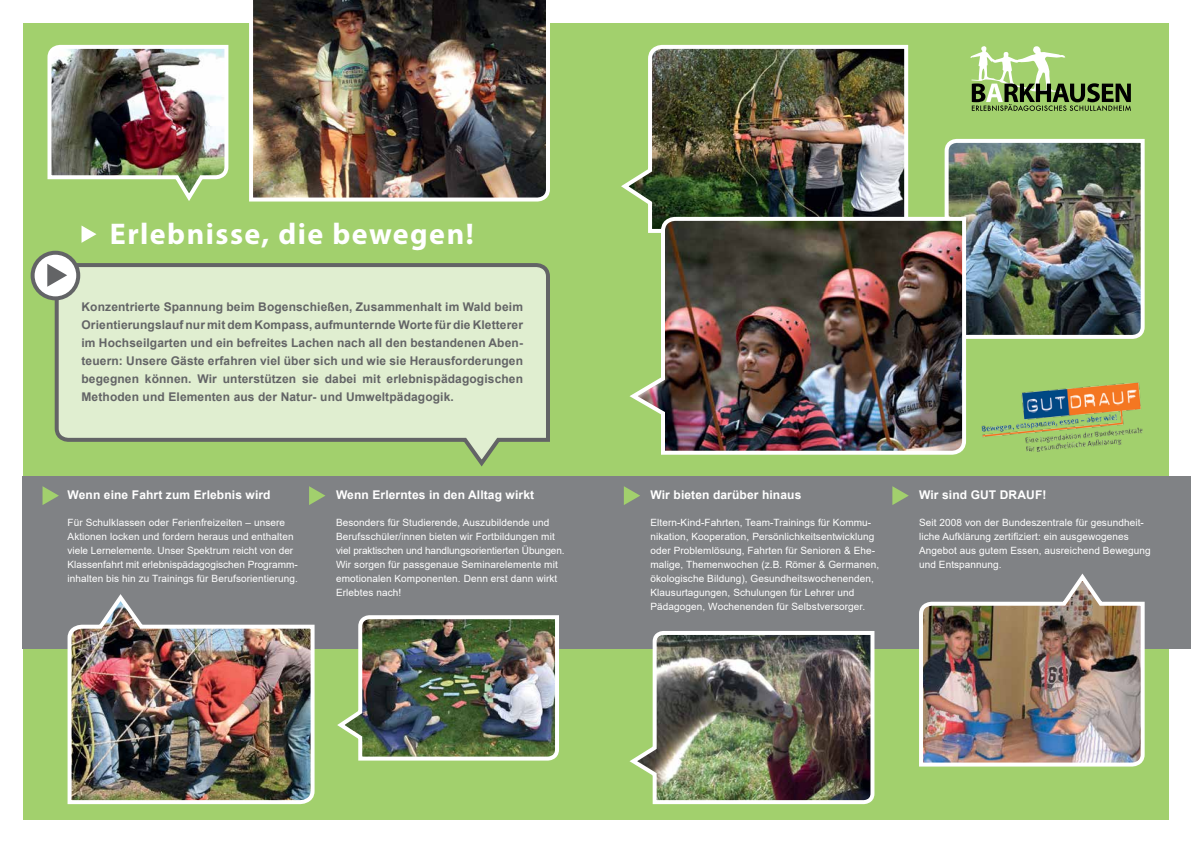
<style>
.page{position:relative;width:1191px;height:842px;background:#fff}
.page>*{position:absolute;margin:0;border:0;box-sizing:border-box;transform-origin:0 0}
.t1{font:700 30px "Myriad Pro";letter-spacing:.05em;color:#fff}
.t2{font:700 12px/18px "Arial";letter-spacing:.01em;color:#636466;text-align:justify}
.t3{font:700 12px "Arial";letter-spacing:.01em;color:#fff}
.t4{font:10px/14px "Arial";letter-spacing:.01em;color:#fff}
</style>
<div class="page">
<div style="left:23px;top:23px;width:1145px;height:796px;background:#a2d06d"></div>
<div style="left:23px;top:476px;width:1168px;height:173px;background:#808285"></div>
<svg style="left:970px;top:46px;width:160px;height:65px"></svg>
<img style="left:621px;top:44px;width:288px;height:171px">
<img style="left:249px;top:0;width:301px;height:202px">
<img style="left:47px;top:44px;width:182px;height:157px">
<img style="left:944px;top:138px;width:201px;height:201px">
<img style="left:629px;top:215px;width:339px;height:240px">
<img style="left:629px;top:631px;width:246px;height:174px">
<svg style="left:53px;top:261px;width:497px;height:206px;background:#d1e2bd"></svg>
<img style="left:67px;top:594px;width:248px;height:211px">
<img style="left:919px;top:573px;width:226px;height:194px">
<div style="left:33px;top:253px;width:45px;height:45px;background:#fff;border-radius:50%"></div>
<div style="left:31px;top:251px;width:49px;height:49px;border:4px solid #636466;border-radius:50%"></div>
<svg style="left:47px;top:264px;width:20px;height:23px"></svg>
<svg style="left:43px;top:486px;width:16px;height:19px"></svg>
<svg style="left:309px;top:486px;width:16px;height:19px"></svg>
<svg style="left:624px;top:486px;width:16px;height:19px"></svg>
<svg style="left:892px;top:486px;width:16px;height:19px"></svg>
<img style="left:337px;top:615px;width:222px;height:146px">
<img style="left:981px;top:382px;width:162px;height:70px">
<svg style="left:81px;top:225px;width:15px;height:18px"></svg>
<h1 class="t1" style="left:110px;top:214px;width:365px">Erlebnisse, die bewegen!</h1>
<p class="t2" style="left:81px;top:298px;width:443px">Konzentrierte Spannung beim Bogenschießen, Zusammenhalt im Wald beim Orientierungslauf nur mit dem Kompass, aufmunternde Worte für die Kletterer im Hochseilgarten und ein befreites Lachen nach all den bestandenen Aben&shy;teuern: Unsere Gäste erfahren viel über sich und wie sie Herausforderungen begegnen können. Wir unterstützen sie dabei mit erlebnispädagogischen Methoden und Elementen aus der Natur- und Umweltpädagogik.</p>
<p class="t3" style="left:68px;top:486px;width:205px">Wenn eine Fahrt zum Erlebnis wird</p>
<p class="t3" style="left:650px;top:486px;width:152px">Wir bieten darüber hinaus</p>
<p class="t3" style="left:919px;top:486px;width:129px">Wir sind GUT DRAUF!</p>
<p class="t4" style="left:68px;top:515px;width:232px">Für Schulklassen oder Ferienfreizeiten – unsere Aktionen locken und fordern heraus und enthalten viele Lernelemente. Unser Spektrum reicht von der Klassenfahrt mit erlebnispädagogischen Programm-- inhalten bis hin zu Trainings für Berufsorientierung.</p>
<p class="t4" style="left:336px;top:515px;width:230px">Besonders für Studierende, Auszubildende und Berufsschüler/innen bieten wir Fortbildungen mit viel praktischen und handlungsorientierten Übungen.<br>Wir sorgen für passgenaue Seminarelemente mit emotionalen Komponenten. Denn erst dann wirkt Erlebtes nach!</p>
<p class="t3" style="left:336px;top:486px;width:200px">Wenn Erlerntes in den Alltag wirkt</p>
<p class="t4" style="left:650px;top:515px;width:230px">Eltern-Kind-Fahrten, Team-Trainings für Kommu&shy;nikation, Kooperation, Persönlichkeitsentwicklung oder Problemlösung, Fahrten für Senioren &amp; Ehe&shy;malige, Themenwochen (z.B. Römer &amp; Germanen, ökologische Bildung), Gesundheitswochenenden, Klausurtagungen, Schulungen für Lehrer und Pädagogen, Wochenenden für Selbstversorger.</p>
<p class="t4" style="left:919px;top:515px;width:233px">Seit 2008 von der Bundeszentrale für gesundheit&shy;liche Aufklärung zertifiziert: ein ausgewogenes Angebot aus gutem Essen, ausreichend Bewegung und Entspannung.</p>
</div>
